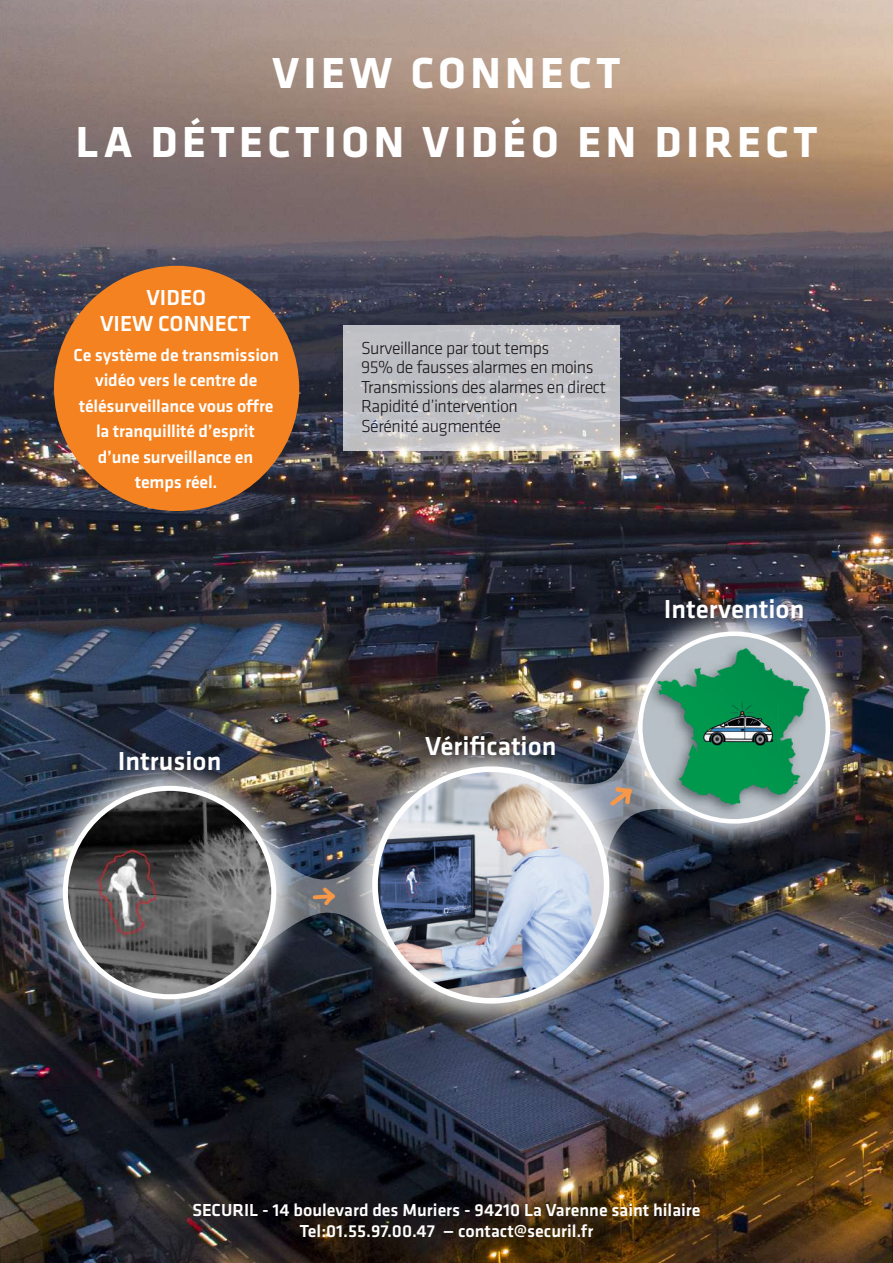
<style>
.page{position:relative;width:893px;height:1263px;background:#fff}
.page>*{position:absolute;margin:0;border:0;box-sizing:border-box;transform-origin:0 0}
.t1{font:700 45px/69px "Klavika";letter-spacing:.1em;color:#fff;text-align:center}
.t2{font:500 27px "Klavika";color:#fff}
.t3{font:500 22.5px/25.5px "Klavika";color:#fff;text-align:center}
.t4{font:500 18px/25.5px "Klavika";letter-spacing:-.01em;color:#fff;text-align:center}
.t5{font:300 18px/19.5px "Klavika";letter-spacing:-.03em;color:#231f20}
</style>
<div class="page">
<img style="left:0;top:0;width:893px;height:1263px">
<div style="left:54px;top:266px;width:245px;height:245px;background:#f58220;border-radius:50%"></div>
<svg style="left:343px;top:325px;width:277px;height:126px;background:#c2c2c6"></svg>
<div style="left:34px;top:757px;width:270px;height:270px;background:#fff;opacity:.75"></div>
<img style="left:65px;top:788px;width:209px;height:209px;border-radius:104px">
<div style="left:344px;top:738px;width:294px;height:294px;background:#fff;opacity:.75"></div>
<img style="left:375px;top:769px;width:232px;height:232px;border-radius:116px">
<div style="left:610px;top:603px;width:248px;height:249px;background:#fff;opacity:.75"></div>
<img style="left:640px;top:634px;width:188px;height:187px;border-radius:94px">
<div style="left:638px;top:631px;width:192px;height:192px;border:5px solid #fff;border-radius:50%"></div>
<svg style="left:258px;top:830px;width:138px;height:124px;background:#666e7a"></svg>
<img style="left:536px;top:701px;width:159px;height:164px">
<h1 class="t1" style="left:76px;top:39px;width:743px">VIEW CONNECT<br>LA DÉTECTION VIDÉO EN DIRECT</h1>
<p class="t3" style="left:100px;top:286px;width:152px">VIDEO<br>VIEW CONNECT</p>
<p class="t4" style="left:74px;top:342px;width:207px">Ce système de transmission vidéo vers le centre de télésurveillance vous offre la tranquillité d’esprit<br>d’une surveillance en temps réel.</p>
<p class="t5" style="left:361px;top:338px;width:246px">Surveillance par tout temps<br>95% de fausses alarmes en moins<br>Transmissions des alarmes en direct<br>Rapidité d’intervention<br>Sérénité augmentée</p>
<h2 class="t2" style="left:118px;top:746px;width:105px">Intrusion</h2>
<h2 class="t2" style="left:425px;top:731px;width:133px">Vérification</h2>
<h2 class="t2" style="left:664px;top:594px;width:142px">Intervention</h2>
<p class="t4" style="left:192px;top:1200px;width:510px;line-height:21px">SECURIL - 14 boulevard des Muriers - 94210 La Varenne saint hilaire<br>Tel:01.55.97.00.47 — contact@securil.fr</p>
</div>
